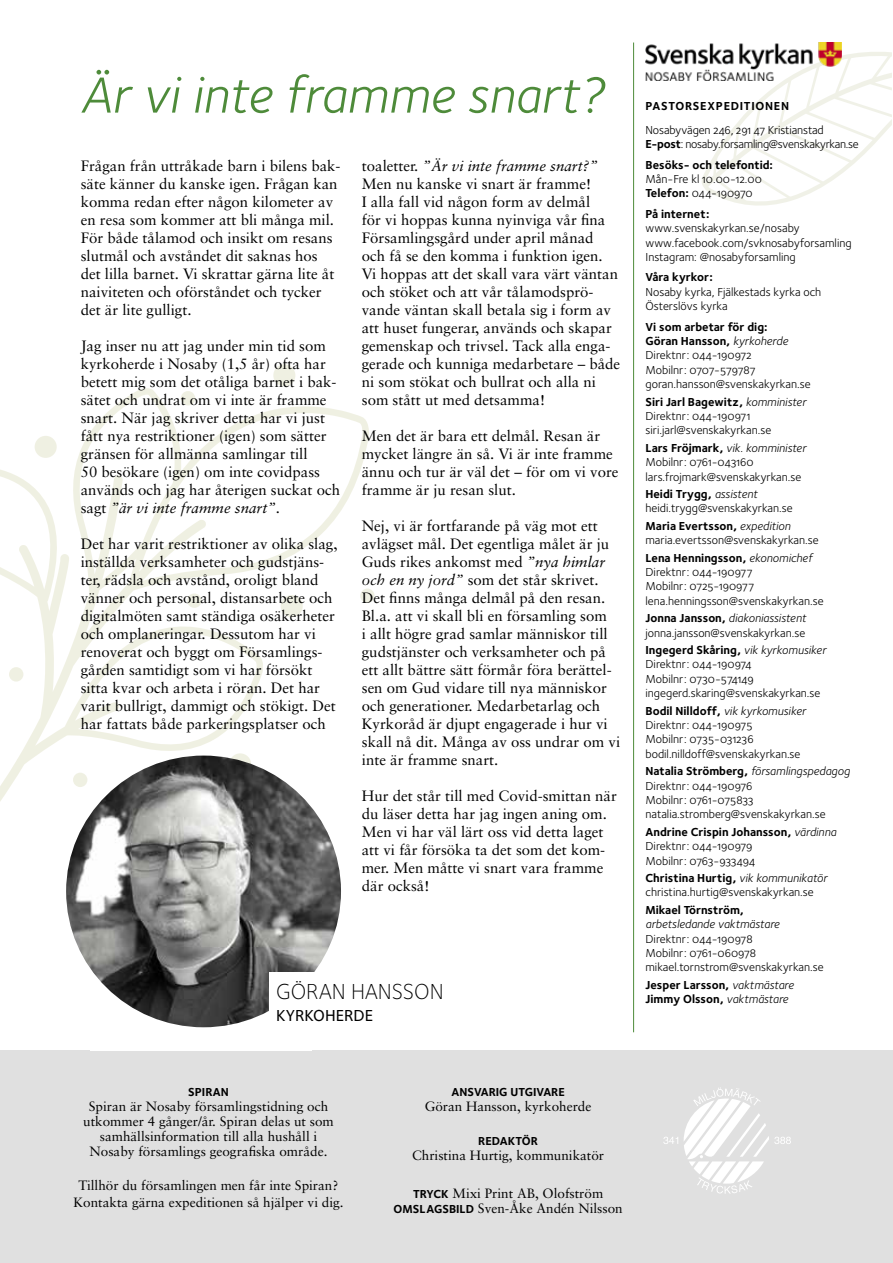
<style>
.page{position:relative;width:893px;height:1263px;background:#fff}
.page>*{position:absolute;margin:0;border:0;box-sizing:border-box;transform-origin:0 0}
.t1{font:52.5px "Foundry Sterling Book Italic OSF";color:#4e8b3a}
.t2{font:300 22.5px "Foundry Sterling";color:#000}
.t3{font:500 16.5px "Foundry Sterling";color:#000}
.t4{font:15px/18px "Sabon";color:#000}
.t5{font:13.5px/15px "Sabon";color:#000;text-align:center}
.t6{font:12px/14.4px "Foundry Sterling Book OSF";color:#000}
.t7{font:700 12px/14.4px "Foundry Sterling";color:#000}
.t8{font:12px "Foundry Sterling Book Italic OSF";color:#000}
.t9{font:12px/14.4px "Foundry Sterling Book OSF";letter-spacing:-.025em;color:#000}
.t10{font:12px "Foundry Sterling Bold Expert";color:#000}
.t11{font:700 12px "Foundry Sterling";letter-spacing:.06em;color:#000}
.s1{font-style:italic}
.s2{font-family:"Foundry Sterling";font-weight:700}
.s3{font-family:"Foundry Sterling Book Italic OSF";font-weight:400}
.s4{font-family:"Foundry Sterling Bold Expert";font-size:12px}
</style>
<div class="page">
<div style="left:0;top:1051px;width:893px;height:212px;background:#e0e0e0"></div>
<svg style="left:663px;top:1137px;width:15px;height:7px"></svg>
<svg style="left:684px;top:1087px;width:107px;height:107px"></svg>
<svg style="left:0;top:386px;width:369px;height:415px"></svg>
<div style="left:181px;top:391px;width:14px;height:14px;background:#eff0e2;border-radius:50%"></div>
<div style="left:187px;top:593px;width:15px;height:15px;background:#eff0e2;border-radius:50%"></div>
<div style="left:360px;top:589px;width:15px;height:14px;background:#eff0e2;border-radius:50%"></div>
<div style="left:9px;top:667px;width:14px;height:14px;background:#eff0e2;border-radius:50%"></div>
<div style="left:35px;top:436px;width:22px;height:22px;background:#eff0e2;border-radius:50%"></div>
<div style="left:281px;top:595px;width:22px;height:22px;background:#eff0e2;border-radius:50%"></div>
<svg style="left:229px;top:753px;width:22px;height:22px"></svg>
<div style="left:273px;top:364px;width:22px;height:22px;background:#eff0e2;border-radius:50%"></div>
<svg style="left:702px;top:50px;width:190px;height:156px"></svg>
<img style="left:66px;top:755px;width:275px;height:272px">
<img style="left:645px;top:43px;width:196px;height:38px">
<hr style="left:633px;top:43px;width:1px;height:989px;background:#4e8b3a">
<div style="left:269px;top:972px;width:177px;height:54px;background:#fff"></div>
<h1 class="t1" style="left:81px;top:58px;width:525px">Är vi inte framme snart?</h1>
<p class="t4" style="left:81px;top:157px;width:261px">Frågan från uttråkade barn i bilens bak&shy;säte känner du kanske igen. Frågan kan komma redan efter någon kilometer av en resa som kommer att bli många mil.<br>För både tålamod och insikt om resans slutmål och avståndet dit saknas hos det lilla barnet. Vi skrattar gärna lite åt naiviteten och oförståndet och tycker det är lite gulligt.</p>
<p class="t4" style="left:81px;top:337px;width:261px">Jag inser nu att jag under min tid som kyrkoherde i Nosaby (1,5 år) ofta har betett mig som det otåliga barnet i bak&shy;sätet och undrat om vi inte är framme snart. När jag skriver detta har vi just fått nya restriktioner (igen) som sätter gränsen för allmänna samlingar till<br>50 besökare (igen) om inte covidpass används och jag har återigen suckat och sagt <span class="s1">”är vi inte framme snart”</span>.</p>
<p class="t4" style="left:81px;top:535px;width:258px">Det har varit restriktioner av olika slag, inställda verksamheter och gudstjäns&shy;ter, rädsla och avstånd, oroligt bland vänner och personal, distansarbete och digitalmöten samt ständiga osäkerheter och omplaneringar. Dessutom har vi renoverat och byggt om Församlings&shy;gården samtidigt som vi har försökt sitta kvar och arbeta i röran. Det har varit bullrigt, dammigt och stökigt. Det har fattats både parkeringsplatser och</p>
<p class="t4" style="left:362px;top:157px;width:260px">toaletter. <span class="s1">”Är vi inte framme snart?” </span>Men nu kanske vi snart är framme!<br>I alla fall vid någon form av delmål<br>för vi hoppas kunna nyinviga vår fina Församlingsgård under april månad och få se den komma i funktion igen.<br>Vi hoppas att det skall vara värt väntan och stöket och att vår tålamodsprö&shy;vande väntan skall betala sig i form av att huset fungerar, används och skapar gemenskap och trivsel. Tack alla enga&shy;gerade och kunniga medarbetare – både ni som stökat och bullrat och alla ni som stått ut med detsamma!</p>
<p class="t4" style="left:362px;top:427px;width:258px">Men det är bara ett delmål. Resan är mycket längre än så. Vi är inte framme ännu och tur är väl det – för om vi vore framme är ju resan slut.</p>
<p class="t4" style="left:362px;top:517px;width:260px">Nej, vi är fortfarande på väg mot ett avlägset mål. Det egentliga målet är ju Guds rikes ankomst med <span class="s1">”nya himlar och en ny jord”</span> som det står skrivet.<br>Det finns många delmål på den resan.<br>Bl.a. att vi skall bli en församling som<br>i allt högre grad samlar människor till gudstjänster och verksamheter och på ett allt bättre sätt förmår föra berättel&shy;sen om Gud vidare till nya människor och generationer. Medarbetarlag och Kyrkoråd är djupt engagerade i hur vi skall nå dit. Många av oss undrar om vi inte är framme snart.</p>
<p class="t4" style="left:362px;top:787px;width:257px">Hur det står till med Covid-smittan när du läser detta har jag ingen aning om.<br>Men vi har väl lärt oss vid detta laget att vi får försöka ta det som det kom&shy;mer. Men måtte vi snart vara framme där också!</p>
<h2 class="t2" style="left:276px;top:975px;width:169px">GÖRAN HANSSON</h2>
<p class="t3" style="left:276px;top:1004px;width:98px">KYRKOHERDE</p>
<p class="t11" style="left:645px;top:98px;width:145px">PASTORSEXPEDITIONEN</p>
<p class="t9" style="left:645px;top:122px;width:215px">Nosabyvägen 246, 291 47 Kristianstad<br><span class="s2">E-post</span>: nosaby.forsamling@svenskakyrkan.se</p>
<p class="t7" style="left:645px;top:157px;width:129px">Besöks- och telefontid:</p>
<p class="t6" style="left:645px;top:171px;width:118px">Mån-Fre kl 10.00-12.00<br><span class="s2">Telefon:</span> 044-190970</p>
<p class="t7" style="left:645px;top:206px;width:66px">På internet:</p>
<p class="t6" style="left:645px;top:221px;width:208px">www.svenskakyrkan.se/nosaby www.facebook.com/svknosabyforsamling<br>Instagram: @nosabyforsamling</p>
<p class="t7" style="left:645px;top:270px;width:69px">Våra kyrkor:</p>
<p class="t6" style="left:645px;top:284px;width:177px">Nosaby kyrka, Fjälkestads kyrka och<br>Österslövs kyrka</p>
<p class="t7" style="left:645px;top:319px;width:144px">Vi som arbetar för dig:<br>Göran Hansson, <span class="s3">kyrkoherde</span></p>
<p class="t6" style="left:645px;top:348px;width:167px">Direktnr: 044-190972<br>Mobilnr: 0707-579787 goran.hansson@svenskakyrkan.se</p>
<p class="t7" style="left:645px;top:394px;width:162px">Siri Jarl Bagewitz, <span class="s3">komminister</span></p>
<p class="t6" style="left:645px;top:408px;width:127px">Direktnr: 044-190971 siri.jarl@svenskakyrkan.se</p>
<p class="t8" style="left:645px;top:439px;width:162px"><span class="s2">Lars Fröjmark,</span> vik. komminister</p>
<p class="t6" style="left:645px;top:455px;width:157px">Mobilnr: 0761-043160 lars.frojmark@svenskakyrkan.se</p>
<p class="t7" style="left:645px;top:486px;width:114px">Heidi Trygg, <span class="s3">assistent</span></p>
<p class="t6" style="left:645px;top:501px;width:149px">heidi.trygg@svenskakyrkan.se</p>
<p class="t7" style="left:645px;top:518px;width:147px">Maria Evertsson, <span class="s3">expedition</span></p>
<p class="t6" style="left:645px;top:533px;width:175px">maria.evertsson@svenskakyrkan.se</p>
<p class="t7" style="left:645px;top:550px;width:168px">Lena Henningsson, <span class="s3">ekonomichef</span></p>
<p class="t6" style="left:645px;top:564px;width:180px">Direktnr: 044-190977<br>Mobilnr: 0725-190977 lena.henningsson@svenskakyrkan.se</p>
<p class="t8" style="left:645px;top:610px;width:162px"><span class="s2">Jonna Jansson,</span> diakoniassistent</p>
<p class="t6" style="left:645px;top:625px;width:161px">jonna.jansson@svenskakyrkan.se</p>
<p class="t7" style="left:645px;top:642px;width:182px">Ingegerd Skåring, <span class="s3">vik kyrkomusiker</span></p>
<p class="t6" style="left:645px;top:657px;width:176px">Direktnr: 044-190974<br>Mobilnr: 0730-574149 ingegerd.skaring@svenskakyrkan.se</p>
<p class="t8" style="left:645px;top:702px;width:162px"><span class="s2">Bodil Nilldoff,</span> vik kyrkomusiker</p>
<p class="t6" style="left:645px;top:717px;width:157px">Direktnr: 044-190975<br>Mobilnr: 0735-031236 bodil.nilldoff@svenskakyrkan.se</p>
<p class="t8" style="left:645px;top:763px;width:206px"><span class="s2">Natalia Strömberg,</span> församlingspedagog</p>
<p class="t6" style="left:645px;top:778px;width:182px">Direktnr: 044-190976<br>Mobilnr: 0761-075833 natalia.stromberg@svenskakyrkan.se</p>
<p class="t7" style="left:645px;top:824px;width:192px">Andrine Crispin Johansson, <span class="s3">värdinna</span></p>
<p class="t6" style="left:645px;top:839px;width:111px">Direktnr: 044-190979<br>Mobilnr: 0763-933494</p>
<p class="t7" style="left:645px;top:870px;width:183px">Christina Hurtig, <span class="s3">vik kommunikatör</span></p>
<p class="t6" style="left:645px;top:885px;width:170px">christina.hurtig@svenskakyrkan.se</p>
<p class="t7" style="left:645px;top:902px;width:100px">Mikael Törnström,</p>
<p class="t8" style="left:645px;top:916px;width:136px">arbetsledande vaktmästare</p>
<p class="t6" style="left:645px;top:931px;width:180px">Direktnr: 044-190978<br>Mobilnr: 0761-060978 mikael.tornstrom@svenskakyrkan.se</p>
<p class="t7" style="left:645px;top:977px;width:150px">Jesper Larsson, <span class="s3">vaktmästare<br></span>Jimmy Olsson, <span class="s3">vaktmästare</span></p>
<p class="t10" style="left:188px;top:1083px;width:42px">SPIRAN</p>
<p class="t5" style="left:83px;top:1098px;width:252px">Spiran är Nosaby församlingstidning och utkommer 4 gånger/år. Spiran delas ut som samhällsinformation till alla hushåll i Nosaby församlings geografiska område.</p>
<p class="t5" style="left:73px;top:1177px;width:272px;line-height:16.2px">Tillhör du församlingen men får inte Spiran?<br>Kontakta gärna expeditionen så hjälper vi dig.</p>
<p class="t10" style="left:451px;top:1083px;width:115px">ANSVARIG UTGIVARE</p>
<p class="t5" style="left:425px;top:1098px;width:168px">Göran Hansson, kyrkoherde</p>
<p class="t10" style="left:478px;top:1133px;width:61px">REDAKTÖR</p>
<p class="t5" style="left:412px;top:1148px;width:194px">Christina Hurtig, kommunikatör</p>
<p class="t5" style="left:394px;top:1185px;width:231px"><span class="s4">TRYCK</span> Mixi Print AB, Olofström<br><span class="s4">OMSLAGSBILD</span> Sven-Åke Andén Nilsson</p>
</div>
